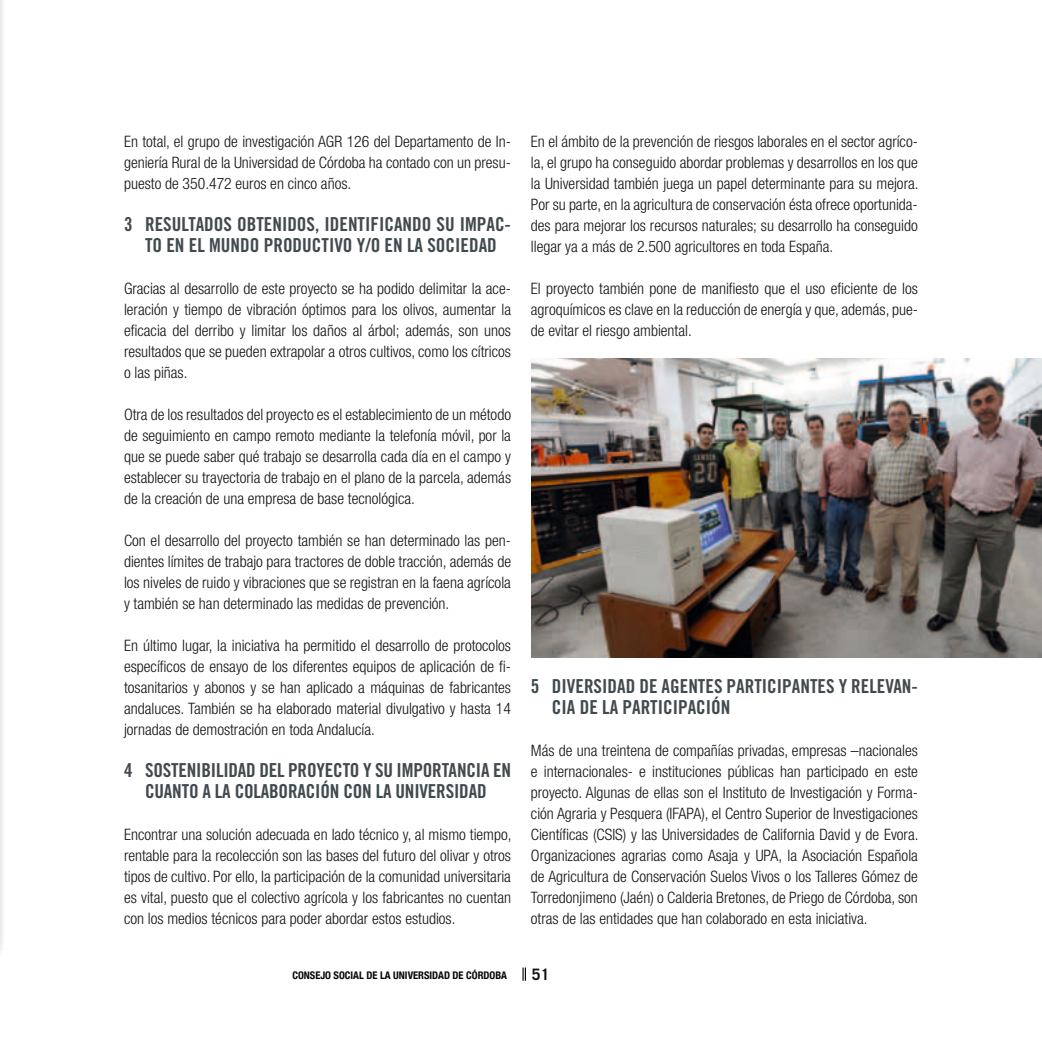
<style>
.page{position:relative;width:1042px;height:1042px;background:#fff}
.page>*{position:absolute;margin:0;border:0;box-sizing:border-box;transform-origin:0 0}
.t1{font:19.25px/21px "Trade Gothic LT Std Bd Cn 20";color:#404a4f}
.t2{font:300 condensed 15.75px/21px "Helvetica Neue LT Std";color:#141314;text-align:justify}
.t3{font:700 15.75px "Trade Gothic LT Std";color:#141314}
.t4{font:700 condensed 10.5px "Helvetica Neue";color:#080507}
</style>
<div class="page">
<svg style="left:522px;top:967px;width:4px;height:14px"></svg>
<div style="left:0;top:0;width:5px;height:959px;background:#f4f4f4"></div>
<img style="left:532px;top:359px;width:510px;height:299px">
<p class="t2" style="left:124px;top:131px;width:388px">En total, el grupo de investigación AGR 126 del Departamento de In&shy;geniería Rural de la Universidad de Córdoba ha contado con un presu&shy;puesto de 350.472 euros en cinco años.</p>
<p class="t1" style="left:124px;top:213px;width:122px">3 RESULTADOS OBTENI</p>
<p class="t1" style="left:145px;top:213px;width:367px;text-indent:142px">DOS, IDENTIFICANDO SU IMPAC-<br>TO EN EL MUNDO PRODUCTIVO Y/O EN LA SOCIEDAD</p>
<p class="t2" style="left:124px;top:278px;width:388px">Gracias al desarrollo de este proyecto se ha podido delimitar la ace&shy;leración y tiempo de vibración óptimos para los olivos, aumentar la eficacia del derribo y limitar los daños al árbol; además, son unos resultados que se pueden extrapolar a otros cultivos, como los cítricos o las piñas.</p>
<p class="t2" style="left:124px;top:404px;width:388px">Otra de los resultados del proyecto es el establecimiento de un método de seguimiento en campo remoto mediante la telefonía móvil, por la que se puede saber qué trabajo se desarrolla cada día en el campo y establecer su trayectoria de trabajo en el plano de la parcela, además de la creación de una empresa de base tecnológica.</p>
<p class="t2" style="left:124px;top:530px;width:388px">Con el desarrollo del proyecto también se han determinado las pen&shy;dientes límites de trabajo para tractores de doble tracción, además de los niveles de ruido y vibraciones que se registran en la faena agrícola y también se han determinado las medidas de prevención.</p>
<p class="t2" style="left:124px;top:635px;width:388px">En último lugar, la iniciativa ha permitido el desarrollo de protocolos específicos de ensayo de los diferentes equipos de aplicación de fi&shy;tosanitarios y abonos y se han aplicado a máquinas de fabricantes andaluces. También se ha elaborado material divulgativo y hasta 14 jornadas de demostración en toda Andalucía.</p>
<p class="t1" style="left:124px;top:759px;width:56px">4 SOSTENIBILI</p>
<p class="t1" style="left:145px;top:759px;width:357px;text-indent:83px">DAD DEL PROYECTO Y SU IMPORTANCIA EN<br>CUANTO A LA COLABORACIÓN CON LA UNIVERSIDAD</p>
<p class="t2" style="left:124px;top:824px;width:389px">Encontrar una solución adecuada en lado técnico y, al mismo tiempo, rentable para la recolección son las bases del futuro del olivar y otros tipos de cultivo. Por ello, la participación de la comunidad universitaria es vital, puesto que el colectivo agrícola y los fabricantes no cuentan con los medios técnicos para poder abordar estos estudios.</p>
<p class="t2" style="left:531px;top:131px;width:389px">En el ámbito de la prevención de riesgos laborales en el sector agríco&shy;la, el grupo ha conseguido abordar problemas y desarrollos en los que la Universidad también juega un papel determinante para su mejora.<br>Por su parte, en la agricultura de conservación ésta ofrece oportunida&shy;des para mejorar los recursos naturales; su desarrollo ha conseguido llegar ya a más de 2.500 agricultores en toda España.</p>
<p class="t2" style="left:531px;top:278px;width:388px">El proyecto también pone de manifiesto que el uso eficiente de los agroquímicos es clave en la reducción de energía y que, además, pue&shy;de evitar el riesgo ambiental.</p>
<p class="t1" style="left:531px;top:675px;width:158px">5 DIVERSIDAD DE AGENTE</p>
<p class="t1" style="left:714px;top:675px;width:147px">S PARTI CIPANTES Y RELE</p>
<p class="t1" style="left:885px;top:675px;width:34px">VAN-</p>
<p class="t1" style="left:552px;top:696px;width:178px">CIA DE LA PARTICIPACIÓN</p>
<p class="t2" style="left:531px;top:740px;width:389px">Más de una treintena de compañías privadas, empresas –nacionales e internacionales- e instituciones públicas han participado en este proyecto. Algunas de ellas son el Instituto de Investigación y Forma&shy;ción Agraria y Pesquera (IFAPA), el Centro Superior de Investigaciones Científicas (CSIS) y las universidades de California David y de Evora.<br>Organizaciones agrarias como Asaja y UPA, la asociación Española de Agricultura de Conservación Suelos Vivos o los talleres Gómez de Torredonjimeno (Jaén) o Calderia Bretones, de Priego de Córdoba, son otras de las entidades que han colaborado en esta iniciativa.</p>
<p class="t4" style="left:292px;top:968px;width:216px">CONSEJO SOCIAL DE LA UNIVERSIDAD DE CÓRDOBA</p>
<p class="t3" style="left:532px;top:964px;width:19px">51</p>
</div>
